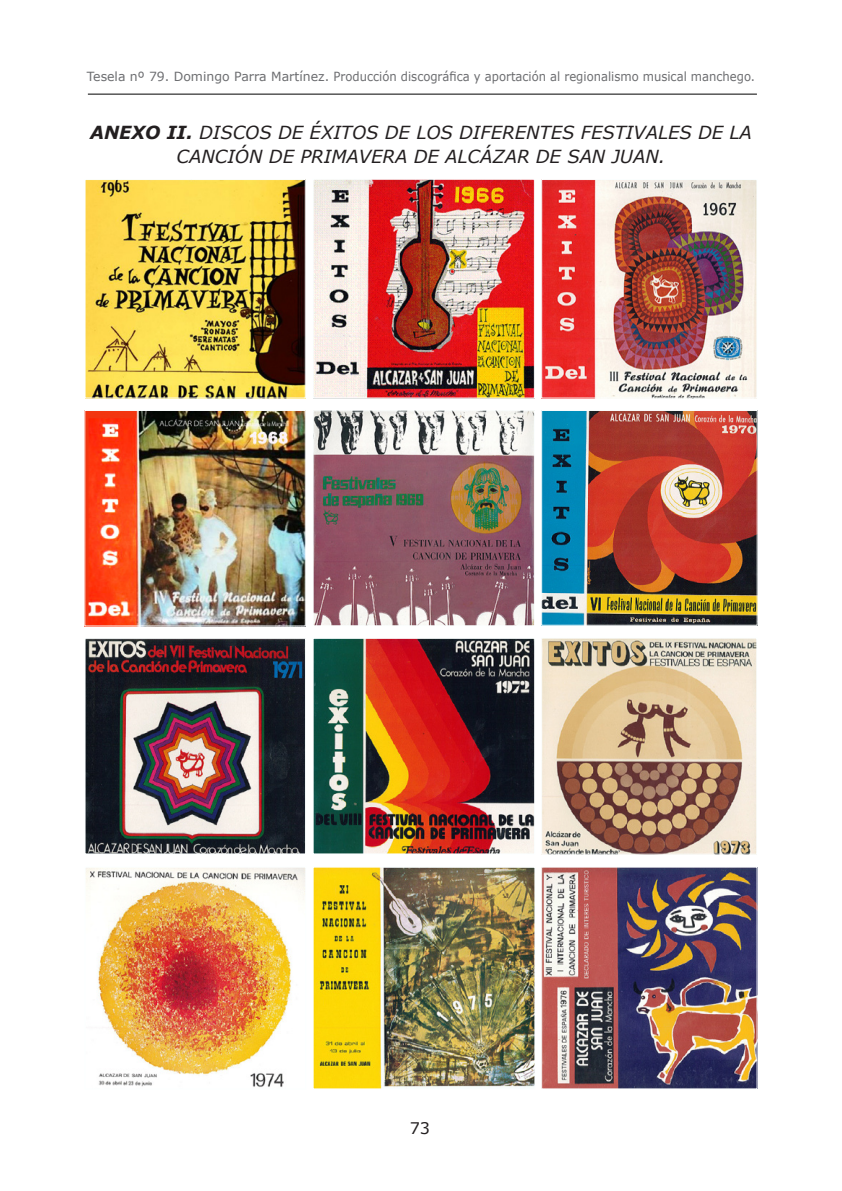
<style>
.page{position:relative;width:842px;height:1191px;background:#fff}
.page>*{position:absolute;margin:0;border:0;box-sizing:border-box;transform-origin:0 0}
.t1{font:italic 18px/24px "Verdana";color:#231f20;text-align:center}
.t2{font:16px "Verdana";color:#231f20}
.t3{font:12.6px "Verdana";color:#6c6d70}
.s1{font-weight:700}
</style>
<div class="page">
<hr style="left:88px;top:94px;width:669px;height:1px;background:#000">
<img style="left:87px;top:181px;width:217px;height:215px">
<div style="left:85px;top:179px;width:221px;height:219px;border:1px solid #fcffff"></div>
<img style="left:315px;top:181px;width:218px;height:215px">
<div style="left:313px;top:179px;width:222px;height:219px;border:1px solid #fcffff"></div>
<img style="left:543px;top:181px;width:212px;height:215px">
<div style="left:541px;top:179px;width:216px;height:219px;border:1px solid #fcffff"></div>
<img style="left:315px;top:412px;width:218px;height:212px">
<div style="left:313px;top:410px;width:222px;height:216px;border:1px solid #fcffff"></div>
<img style="left:87px;top:412px;width:217px;height:212px">
<div style="left:85px;top:410px;width:221px;height:216px;border:1px solid #fcffff"></div>
<img style="left:543px;top:412px;width:212px;height:211px">
<div style="left:541px;top:410px;width:216px;height:215px;border:1px solid #fcffff"></div>
<img style="left:87px;top:640px;width:217px;height:212px">
<div style="left:85px;top:638px;width:221px;height:216px;border:1px solid #fcffff"></div>
<img style="left:315px;top:640px;width:218px;height:212px">
<div style="left:313px;top:638px;width:222px;height:216px;border:1px solid #fcffff"></div>
<img style="left:543px;top:640px;width:212px;height:212px">
<div style="left:541px;top:638px;width:216px;height:216px;border:1px solid #fcffff"></div>
<img style="left:87px;top:869px;width:217px;height:218px">
<div style="left:85px;top:867px;width:221px;height:222px;border:1px solid #fcffff"></div>
<img style="left:315px;top:869px;width:218px;height:218px">
<div style="left:313px;top:867px;width:222px;height:222px;border:1px solid #fcffff"></div>
<img style="left:543px;top:869px;width:212px;height:218px">
<p class="t3" style="left:87px;top:68px;width:670px">Tesela nº 79. Domingo Parra Martínez. Producción discográfica y aportación al regionalismo musical manchego.</p>
<p class="t1" style="left:90px;top:120px;width:663px"><span class="s1">ANEXO II.</span> DISCOS DE ÉXITOS DE LOS DIFERENTES FESTIVALES DE LA<br>CANCIÓN DE PRIMAVERA DE ALCÁZAR DE SAN JUAN.</p>
<p class="t2" style="left:410px;top:1117px;width:22px">73</p>
</div>
